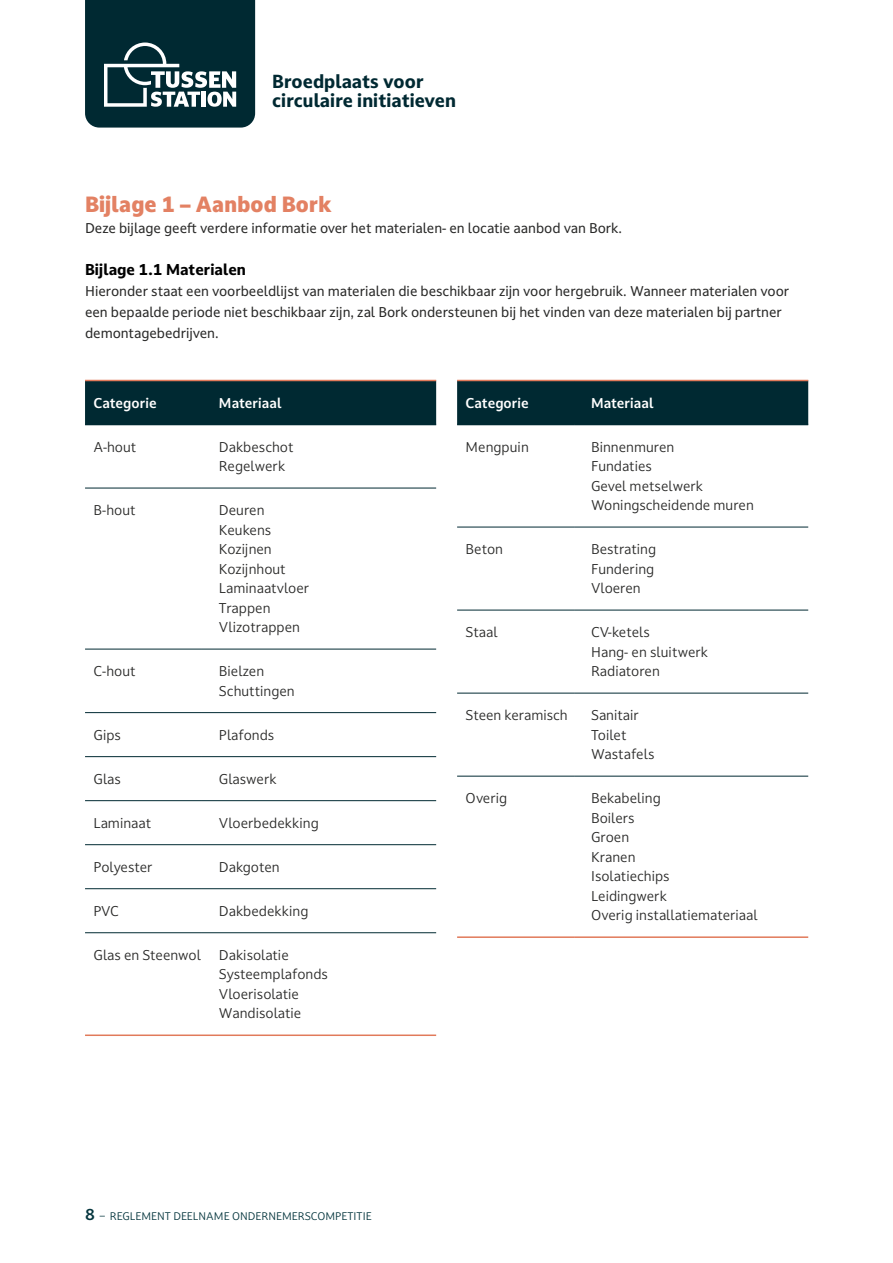
<style>
.page{position:relative;width:893px;height:1263px;background:#fff}
.page>*{position:absolute;margin:0;border:0;box-sizing:border-box;transform-origin:0 0}
.t1{font:900 21px "Darkmode Darkmode On";color:#e38163}
.t2{font:18px/18.9px "Darkmode Darkmode On X Bold";color:#002932}
.t3{font:15px "Darkmode Darkmode On X Bold";color:#000}
.t4{font:13.5px/19.5px "Darkmode Darkmode On";color:#282827}
.t5{font:13.5px/21px "Darkmode Darkmode Off";color:#282827}
.t6{font:700 13.5px "Darkmode Darkmode On";color:#fff}
.t7{font:10.5px "Darkmode Darkmode On";color:#04353d}
.s1{font-weight:700;font-size:15px}
</style>
<div class="page">
<div style="left:85px;top:381px;width:351px;height:43px;background:#002932"></div>
<hr style="left:85px;top:424px;width:117px;height:1px;background:#002932">
<hr style="left:202px;top:424px;width:234px;height:1px;background:#002932">
<hr style="left:85px;top:488px;width:117px;height:1px;background:#002932">
<hr style="left:202px;top:488px;width:234px;height:1px;background:#002932">
<hr style="left:85px;top:649px;width:117px;height:1px;background:#002932">
<hr style="left:202px;top:649px;width:234px;height:1px;background:#002932">
<hr style="left:85px;top:712px;width:117px;height:1px;background:#002932">
<hr style="left:202px;top:712px;width:234px;height:1px;background:#002932">
<hr style="left:85px;top:756px;width:117px;height:1px;background:#002932">
<hr style="left:202px;top:756px;width:234px;height:1px;background:#002932">
<hr style="left:85px;top:800px;width:117px;height:1px;background:#002932">
<hr style="left:202px;top:800px;width:234px;height:1px;background:#002932">
<hr style="left:85px;top:844px;width:117px;height:1px;background:#002932">
<hr style="left:202px;top:844px;width:234px;height:1px;background:#002932">
<hr style="left:85px;top:888px;width:117px;height:1px;background:#002932">
<hr style="left:202px;top:888px;width:234px;height:1px;background:#002932">
<hr style="left:85px;top:932px;width:117px;height:1px;background:#002932">
<hr style="left:202px;top:932px;width:234px;height:1px;background:#002932">
<hr style="left:85px;top:1034px;width:117px;height:2px;background:#e17a5a">
<hr style="left:202px;top:1034px;width:234px;height:2px;background:#e17a5a">
<hr style="left:85px;top:380px;width:117px;height:1px;background:#e17a5a">
<hr style="left:202px;top:380px;width:234px;height:1px;background:#e17a5a">
<div style="left:457px;top:381px;width:351px;height:43px;background:#002932"></div>
<hr style="left:457px;top:424px;width:117px;height:1px;background:#002932">
<hr style="left:574px;top:424px;width:234px;height:1px;background:#002932">
<hr style="left:457px;top:527px;width:117px;height:1px;background:#002932">
<hr style="left:574px;top:527px;width:234px;height:1px;background:#002932">
<hr style="left:457px;top:610px;width:117px;height:1px;background:#002932">
<hr style="left:574px;top:610px;width:234px;height:1px;background:#002932">
<hr style="left:457px;top:693px;width:117px;height:1px;background:#002932">
<hr style="left:574px;top:693px;width:234px;height:1px;background:#002932">
<hr style="left:457px;top:776px;width:117px;height:1px;background:#002932">
<hr style="left:574px;top:776px;width:234px;height:1px;background:#002932">
<hr style="left:457px;top:936px;width:117px;height:2px;background:#e17a5a">
<hr style="left:574px;top:936px;width:234px;height:2px;background:#e17a5a">
<hr style="left:457px;top:380px;width:117px;height:1px;background:#e17a5a">
<hr style="left:574px;top:380px;width:234px;height:1px;background:#e17a5a">
<svg style="left:85px;top:0;width:170px;height:128px;background:#21454d"></svg>
<h2 class="t2" style="left:272px;top:71px;width:185px">Broedplaats voor circulaire initiatieven</h2>
<h1 class="t1" style="left:85px;top:190px;width:249px">Bijlage 1 – Aanbod Bork</h1>
<p class="t5" style="left:85px;top:217px;width:539px">Deze bijlage geeft verdere informatie over het materialen- en locatie aanbod van Bork.</p>
<p class="t3" style="left:85px;top:259px;width:162px">Bijlage 1.1 Materialen</p>
<p class="t5" style="left:85px;top:280px;width:706px">Hieronder staat een voorbeeldlijst van materialen die beschikbaar zijn voor hergebruik. Wanneer materialen voor een bepaalde periode niet beschikbaar zijn, zal Bork ondersteunen bij het vinden van deze materialen bij partner demontagebedrijven.</p>
<p class="t6" style="left:94px;top:393px;width:65px">Categorie</p>
<p class="t6" style="left:219px;top:393px;width:64px">Materiaal</p>
<p class="t4" style="left:94px;top:436px;width:44px">A-hout</p>
<p class="t4" style="left:219px;top:436px;width:76px">Dakbeschot<br>Regelwerk</p>
<p class="t4" style="left:94px;top:500px;width:44px">B-hout</p>
<p class="t4" style="left:219px;top:500px;width:92px">Deuren<br>Keukens<br>Kozijnen<br>Kozijnhout<br>Laminaatvloer<br>Trappen<br>Vlizotrappen</p>
<p class="t4" style="left:94px;top:661px;width:44px">C-hout</p>
<p class="t4" style="left:219px;top:661px;width:77px">Bielzen<br>Schuttingen</p>
<p class="t4" style="left:94px;top:725px;width:29px">Gips</p>
<p class="t4" style="left:219px;top:725px;width:57px">Plafonds</p>
<p class="t4" style="left:94px;top:769px;width:29px">Glas</p>
<p class="t4" style="left:219px;top:769px;width:59px">Glaswerk</p>
<p class="t4" style="left:94px;top:813px;width:59px">Laminaat</p>
<p class="t4" style="left:219px;top:813px;width:101px">Vloerbedekking</p>
<p class="t4" style="left:94px;top:857px;width:61px">Polyester</p>
<p class="t4" style="left:219px;top:857px;width:62px">Dakgoten</p>
<p class="t4" style="left:94px;top:901px;width:27px">PVC</p>
<p class="t4" style="left:219px;top:901px;width:91px">Dakbedekking</p>
<p class="t4" style="left:94px;top:945px;width:109px">Glas en Steenwol</p>
<p class="t4" style="left:219px;top:945px;width:111px">Dakisolatie<br>Systeemplafonds<br>Vloerisolatie<br>Wandisolatie</p>
<p class="t7" style="left:85px;top:1209px;width:288px"><span class="s1">8</span> – REGLEMENT DEELNAME ONDERNEMERSCOMPETITIE</p>
<p class="t6" style="left:466px;top:393px;width:65px">Categorie</p>
<p class="t6" style="left:591px;top:393px;width:64px">Materiaal</p>
<p class="t4" style="left:466px;top:436px;width:65px">Mengpuin</p>
<p class="t4" style="left:591px;top:436px;width:164px">Binnenmuren<br>Fundaties<br>Gevel metselwerk<br>Woningscheidende muren</p>
<p class="t4" style="left:466px;top:539px;width:39px">Beton</p>
<p class="t4" style="left:591px;top:539px;width:67px">Bestrating<br>Fundering<br>Vloeren</p>
<p class="t4" style="left:466px;top:622px;width:34px">Staal</p>
<p class="t4" style="left:591px;top:622px;width:119px">CV-ketels<br>Hang- en sluitwerk<br>Radiatoren</p>
<p class="t4" style="left:466px;top:705px;width:104px">Steen keramisch</p>
<p class="t4" style="left:591px;top:705px;width:65px">Sanitair<br>Toilet<br>Wastafels</p>
<p class="t4" style="left:466px;top:788px;width:43px">Overig</p>
<p class="t4" style="left:591px;top:788px;width:168px">Bekabeling<br>Boilers<br>Groen<br>Kranen<br>Isolatiechips<br>Leidingwerk<br>Overig installatiemateriaal</p>
</div>
